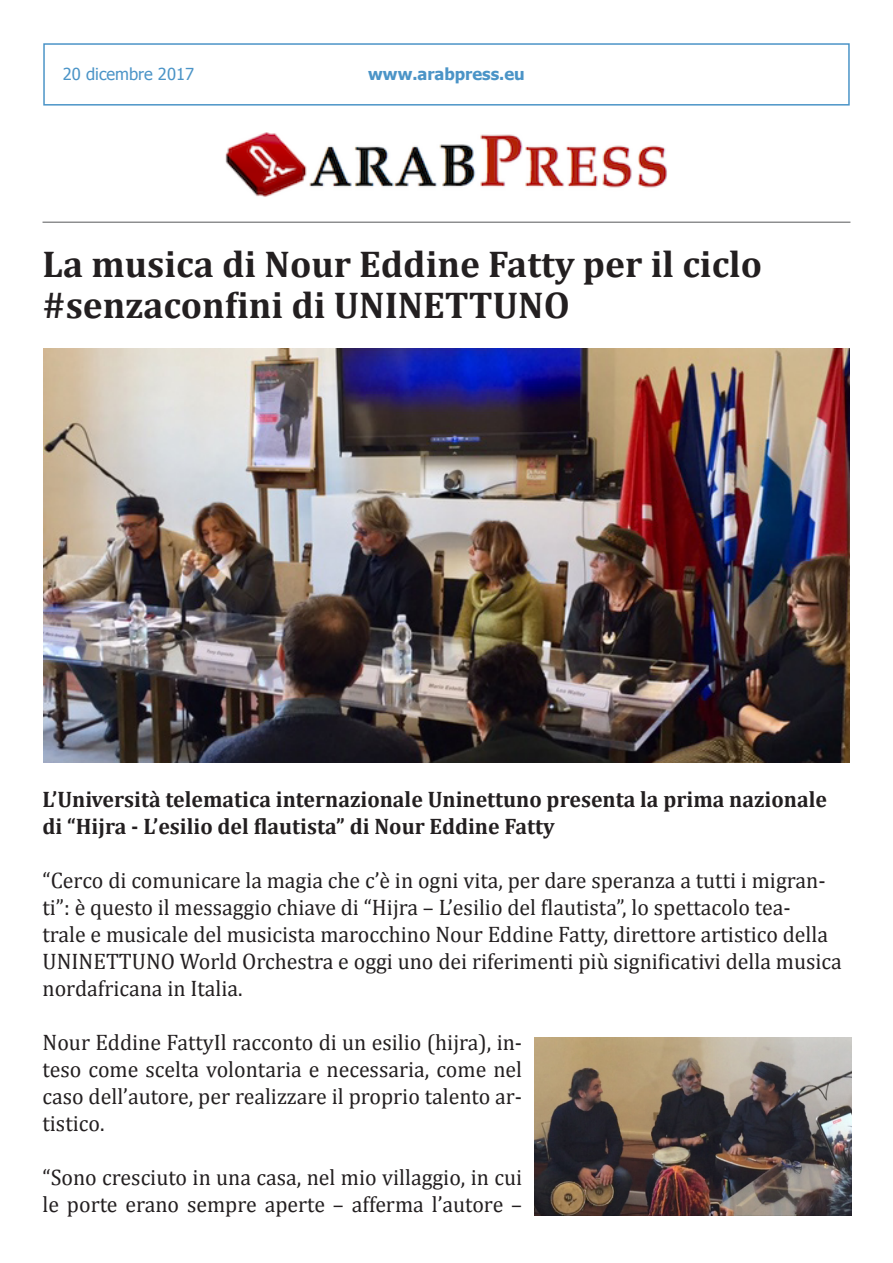
<style>
.page{position:relative;width:893px;height:1263px;background:#fff}
.page>*{position:absolute;margin:0;border:0;box-sizing:border-box;transform-origin:0 0}
.t1{font:700 37.5px/40.5px "Cambria";color:#231f20}
.t2{font:22.5px/27px "Cambria";color:#231f20}
.t3{font:700 22.5px/27px "Cambria";color:#231f20}
.t4{font:700 16.5px "Tahoma";color:#4b94c7}
.t5{font:16.5px "Tahoma";color:#4b94c7}
</style>
<div class="page">
<div style="left:43px;top:43px;width:807px;height:63px;border:2px solid #4b94c7"></div>
<hr style="left:43px;top:222px;width:807px;height:1px;background:#57585a">
<img style="left:226px;top:132px;width:441px;height:65px">
<img style="left:43px;top:349px;width:807px;height:414px">
<img style="left:535px;top:1037px;width:317px;height:178px">
<p class="t5" style="left:63px;top:63px;width:133px">20 dicembre 2017</p>
<p class="t4" style="left:368px;top:63px;width:158px">www.arabpress.eu</p>
<p class="t1" style="left:43px;top:243px;width:721px">La musica di Nour Eddine Fatty per il ciclo #senzaconfini di UNINETTUNO</p>
<p class="t3" style="left:43px;top:785px;width:786px">L’Università telematica internazionale Uninettuno presenta la prima nazionale di “Hijra - L’esilio del flautista” di Nour Eddine Fatty</p>
<p class="t2" style="left:43px;top:867px;width:801px">“Cerco di comunicare la magia che c’è in ogni vita, per dare speranza a tutti i migran&shy;ti”: è questo il messaggio chiave di “Hijra – L’esilio del flautista”, lo spettacolo tea-<br>trale e musicale del musicista marocchino Nour Eddine Fatty, direttore artistico della UNINETTUNO World Orchestra e oggi uno dei riferimenti più significativi della musica nordafricana in Italia.</p>
<p class="t2" style="left:43px;top:1029px;width:481px;text-align:justify">Nour Eddine FattyIl racconto di un esilio (hijra), in&shy;teso come scelta volontaria e necessaria, come nel caso dell’autore, per realizzare il proprio talento ar&shy;tistico.</p>
<p class="t2" style="left:43px;top:1164px;width:481px">“Sono cresciuto in una casa, nel mio villaggio, in cui le porte erano sempre aperte – afferma l’autore –</p>
</div>
